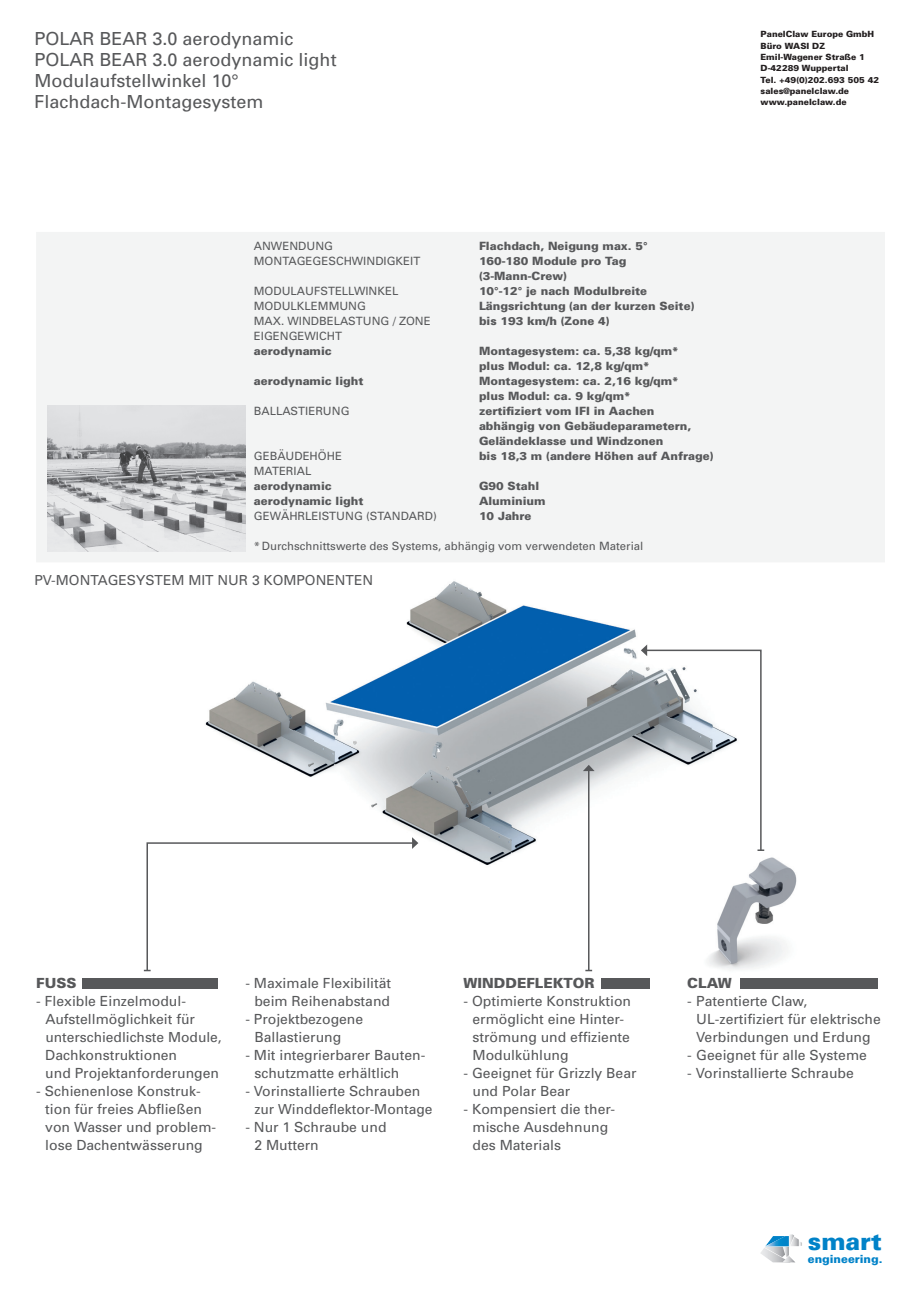
<style>
.page{position:relative;width:919px;height:1289px;background:#fff}
.page>*{position:absolute;margin:0;border:0;box-sizing:border-box;transform-origin:0 0}
.t1{font:900 24.15px "Univers";color:#0082c8}
.t2{font:18px/21px "Univers";color:#57585a}
.t3{font:13.95px/18px "Univers";color:#57585a}
.t4{font:900 13.95px "Univers";color:#57585a}
.t5{font:13.8px "Univers";color:#57585a}
.t6{font:900 11.4px/15px "Univers";color:#57585a}
.t7{font:11.4px "Univers";color:#57585a}
.t8{font:900 11.25px "Univers";color:#0082c8}
.t9{font:900 8.55px/11.4px "Univers";color:#231f20}
</style>
<div class="page">
<img style="left:205px;top:581px;width:435px;height:292px">
<img style="left:708px;top:849px;width:89px;height:121px">
<svg style="left:640px;top:644px;width:124px;height:207px"></svg>
<hr style="left:588px;top:770px;width:1px;height:200px;background:#57585a">
<svg style="left:585px;top:969px;width:7px;height:2px"></svg>
<svg style="left:583px;top:764px;width:11px;height:7px"></svg>
<svg style="left:144px;top:837px;width:274px;height:135px"></svg>
<div style="left:82px;top:978px;width:136px;height:10px;background:#57585a"></div>
<div style="left:600px;top:978px;width:49px;height:10px;background:#57585a"></div>
<div style="left:740px;top:978px;width:138px;height:10px;background:#57585a"></div>
<div style="left:36px;top:232px;width:848px;height:330px;background:#f3f4f4"></div>
<img style="left:48px;top:406px;width:197px;height:145px">
<svg style="left:761px;top:1234px;width:41px;height:28px"></svg>
<p class="t2" style="left:34px;top:28px;width:304px">POLAR BEAR 3.0 aerodynamic<br>POLAR BEAR 3.0 aerodynamic light<br>Modulaufstellwinkel 10°<br>Flachdach-Montagesystem</p>
<p class="t9" style="left:760px;top:28px;width:120px">PanelClaw Europe GmbH<br>Büro WASI DZ<br>Emil-Wagener Straße 1<br>D-42289 Wuppertal<br>Tel. +49(0)202.693 505 42 sales@panelclaw.de www.panelclaw.de</p>
<p class="t7" style="left:254px;top:239px;width:81px">ANWENDUNG</p>
<p class="t6" style="left:479px;top:238px;width:170px">Flachdach, Neigung max. 5°</p>
<p class="t7" style="left:254px;top:254px;width:168px">MONTAGEGESCHWINDIGKEIT</p>
<p class="t6" style="left:479px;top:253px;width:149px">160-180 Module pro Tag (3-Mann-Crew)</p>
<p class="t7" style="left:254px;top:284px;width:146px">MODULAUFSTELLWINKEL</p>
<p class="t6" style="left:479px;top:283px;width:170px">10°-12° je nach Modulbreite</p>
<p class="t7" style="left:254px;top:299px;width:114px">MODULKLEMMUNG</p>
<p class="t6" style="left:479px;top:298px;width:217px">Längsrichtung (an der kurzen Seite)</p>
<p class="t7" style="left:254px;top:314px;width:178px">MAX. WINDBELASTUNG / ZONE</p>
<p class="t6" style="left:479px;top:313px;width:132px">bis 193 km/h (Zone 4)</p>
<p class="t7" style="left:254px;top:329px;width:90px">EIGENGEWICHT</p>
<p class="t6" style="left:254px;top:343px;width:79px">aerodynamic</p>
<p class="t6" style="left:479px;top:343px;width:201px">Montagesystem: ca. 5,38 kg/qm* plus Modul: ca. 12,8 kg/qm*</p>
<p class="t6" style="left:254px;top:373px;width:111px">aerodynamic light</p>
<p class="t6" style="left:479px;top:373px;width:201px">Montagesystem: ca. 2,16 kg/qm* plus Modul: ca. 9 kg/qm*</p>
<p class="t7" style="left:254px;top:404px;width:97px">BALLASTIERUNG</p>
<p class="t6" style="left:479px;top:403px;width:214px">zertifiziert vom IFI in Aachen abhängig von Gebäudeparametern,<br>Geländeklasse und Windzonen</p>
<p class="t7" style="left:254px;top:449px;width:90px">GEBÄUDEHÖHE</p>
<p class="t6" style="left:479px;top:448px;width:236px">bis 18,3 m (andere Höhen auf Anfrage)</p>
<p class="t7" style="left:254px;top:464px;width:59px">MATERIAL</p>
<p class="t6" style="left:254px;top:478px;width:79px">aerodynamic</p>
<p class="t6" style="left:479px;top:478px;width:62px">G90 Stahl</p>
<p class="t6" style="left:254px;top:493px;width:111px">aerodynamic light</p>
<p class="t6" style="left:479px;top:493px;width:68px">Aluminium</p>
<p class="t7" style="left:254px;top:509px;width:184px">GEWÄHRLEISTUNG (STANDARD)</p>
<p class="t6" style="left:479px;top:508px;width:54px">10 Jahre</p>
<p class="t7" style="left:254px;top:539px;width:391px">* Durchschnittswerte des Systems, abhängig vom verwendeten Material</p>
<p class="t5" style="left:34px;top:571px;width:340px">PV-MONTAGESYSTEM MIT NUR 3 KOMPONENTEN</p>
<p class="t4" style="left:36px;top:974px;width:42px">FUSS</p>
<p class="t3" style="left:45px;top:991px;width:151px;text-indent:-9px">- Flexible Einzelmodul-<br>Aufstellmöglichkeit für</p>
<p class="t5" style="left:45px;top:1028px;width:178px">unterschiedlichste Module,</p>
<p class="t3" style="left:45px;top:1045px;width:175px">Dachkonstruktionen<br>und Projektanforderungen</p>
<p class="t3" style="left:45px;top:1081px;width:172px;text-indent:-9px">- Schienenlose Konstruk&shy;tion für freies Abfließen von Wasser und problem&shy;lose Dachentwässerung</p>
<p class="t3" style="left:245px;top:973px;width:147px;text-align:center">- Maximale Flexibilität beim Reihenabstand</p>
<p class="t3" style="left:254px;top:1009px;width:110px;text-indent:-9px">- Projektbezogene<br>Ballastierung</p>
<p class="t3" style="left:254px;top:1045px;width:172px;text-indent:-9px">- Mit integrierbarer Bauten&shy;schutzmatte erhältlich</p>
<p class="t3" style="left:245px;top:1081px;width:176px">- Vorinstallierte Schrauben</p>
<p class="t5" style="left:254px;top:1100px;width:180px">zur Winddeflektor-Montage</p>
<p class="t3" style="left:254px;top:1117px;width:134px;text-indent:-9px">- Nur 1 Schraube und<br>2 Muttern</p>
<p class="t4" style="left:463px;top:974px;width:132px">WINDDEFLEKTOR</p>
<p class="t3" style="left:472px;top:991px;width:160px;text-indent:-9px">- Optimierte Konstruktion ermöglicht eine Hinter&shy;strömung und effiziente<br>Modulkühlung</p>
<p class="t3" style="left:472px;top:1063px;width:165px;text-indent:-9px">- Geeignet für Grizzly Bear und Polar Bear</p>
<p class="t3" style="left:472px;top:1099px;width:144px;text-indent:-9px">- Kompensiert die ther&shy;mische Ausdehnung des Materials</p>
<p class="t4" style="left:687px;top:974px;width:46px">CLAW</p>
<p class="t3" style="left:696px;top:991px;width:186px;text-indent:-9px">- Patentierte Claw,<br>UL-zertifiziert für elektrische<br>Verbindungen und Erdung</p>
<p class="t3" style="left:687px;top:1045px;width:181px">- Geeignet für alle Systeme</p>
<p class="t3" style="left:687px;top:1063px;width:168px">- Vorinstallierte Schraube</p>
<h1 class="t1" style="left:807px;top:1225px;width:75px">smart</h1>
<p class="t8" style="left:807px;top:1251px;width:76px">engineering.</p>
</div>
